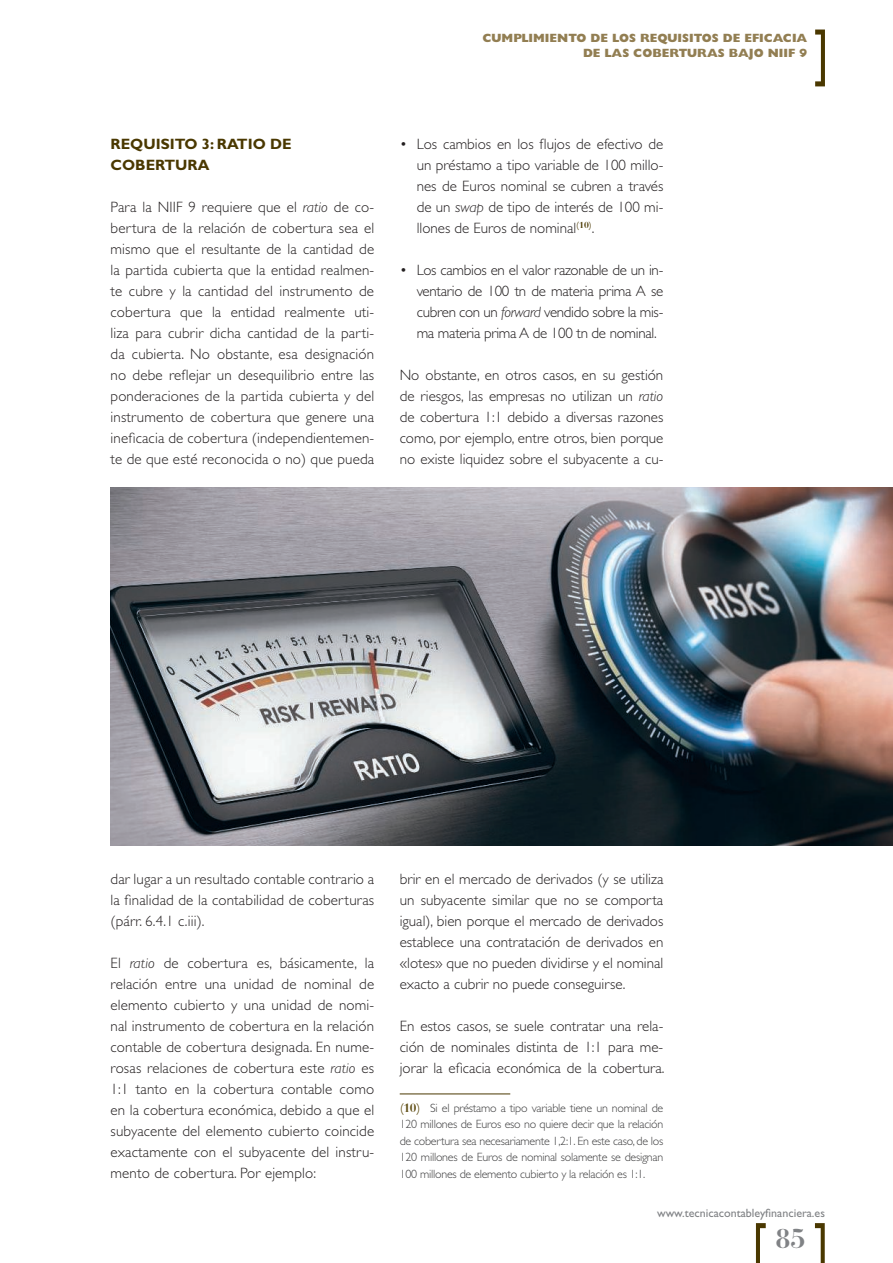
<style>
.page{position:relative;width:893px;height:1263px;background:#fff}
.page>*{position:absolute;margin:0;border:0;box-sizing:border-box;transform-origin:0 0}
.t1{font:700 27px "Bauer Bodoni Std";color:#808285}
.t2{font:300 15px/21px "Gill Sans Std";color:#231f20;text-align:justify}
.t3{font:700 15px/21px "Gill Sans Std";color:#4a3800}
.t4{font:300 12px/16.5px "Gill Sans Std";letter-spacing:-.02em;color:#3e3e3f;text-align:justify}
.t5{font:800 12px/15px "Gill Sans Std";color:#927e52;text-align:right}
.t6{font:12px "Gill Sans Std";color:#808285}
.s1{font-style:italic}
.s2{font-family:"Bauer Bodoni Std";font-weight:700;color:#5e4c12}
</style>
<div class="page">
<svg style="left:815px;top:30px;width:10px;height:56px"></svg>
<svg style="left:756px;top:1223px;width:10px;height:40px"></svg>
<svg style="left:815px;top:1223px;width:10px;height:40px"></svg>
<hr style="left:400px;top:1093px;width:110px;height:1px;background:#4a3800">
<img style="left:111px;top:488px;width:782px;height:357px">
<p class="t5" style="left:482px;top:31px;width:326px">CUMPLIMIENTO DE LOS REQUISITOS DE EFICACIA<br>DE LAS COBERTURAS BAJO NIIF 9</p>
<p class="t3" style="left:111px;top:133px;width:183px">REQUISITO 3: RATIO DE<br>COBERTURA</p>
<p class="t2" style="left:111px;top:196px;width:265px">Para la NIIF 9 requiere que el <span class="s1">ratio</span> de co&shy;bertura de la relación de cobertura sea el mismo que el resultante de la cantidad de la partida cubierta que la entidad realmen&shy;te cubre y la cantidad del instrumento de cobertura que la entidad realmente uti&shy;liza para cubrir dicha cantidad de la parti&shy;da cubierta. No obstante, esa designación no debe reflejar un desequilibrio entre las ponderaciones de la partida cubierta y del instrumento de cobertura que genere una ineficacia de cobertura (independientemen&shy;te de que esté reconocida o no) que pueda</p>
<p class="t2" style="left:417px;top:133px;width:248px;text-indent:-17px">• Los cambios en los flujos de efectivo de un préstamo a tipo variable de 100 millo&shy;nes de Euros nominal se cubren a través de un <span class="s1">swap</span> de tipo de interés de 100 mi&shy;llones de Euros de nominal<sup>(10)</sup>.</p>
<p class="t2" style="left:417px;top:259px;width:248px;text-indent:-17px">• Los cambios en el valor razonable de un in&shy;ventario de 100 tn de materia prima A se cubren con un <span class="s1">forward</span> vendido sobre la mis&shy;ma materia prima A de 100 tn de nominal.</p>
<p class="t2" style="left:400px;top:364px;width:265px">No obstante, en otros casos, en su gestión de riesgos, las empresas no utilizan un <span class="s1">ratio </span>de cobertura 1:1 debido a diversas razones como, por ejemplo, entre otros, bien porque no existe liquidez sobre el subyacente a cu-</p>
<p class="t2" style="left:111px;top:868px;width:265px">dar lugar a un resultado contable contrario a la finalidad de la contabilidad de coberturas (párr. 6.4.1 c.iii).</p>
<p class="t2" style="left:111px;top:952px;width:265px">El <span class="s1">ratio</span> de cobertura es, básicamente, la relación entre una unidad de nominal de elemento cubierto y una unidad de nomi&shy;nal instrumento de cobertura en la relación contable de cobertura designada. En nume&shy;rosas relaciones de cobertura este <span class="s1">ratio</span> es 1:1 tanto en la cobertura contable como en la cobertura económica, debido a que el subyacente del elemento cubierto coincide exactamente con el subyacente del instru&shy;mento de cobertura. Por ejemplo:</p>
<p class="t2" style="left:400px;top:868px;width:265px">brir en el mercado de derivados (y se utiliza un subyacente similar que no se comporta igual), bien porque el mercado de derivados establece una contratación de derivados en «lotes» que no pueden dividirse y el nominal exacto a cubrir no puede conseguirse.</p>
<p class="t2" style="left:400px;top:1015px;width:266px">En estos casos, se suele contratar una rela&shy;ción de nominales distinta de 1:1 para me&shy;jorar la eficacia económica de la cobertura.</p>
<p class="t4" style="left:400px;top:1100px;width:265px"><span class="s2">(10)</span> Si el préstamo a tipo variable tiene un nominal de 120 millones de Euros eso no quiere decir que la relación de cobertura sea necesariamente 1,2:1. En este caso, de los 120 millones de Euros de nominal solamente se designan 100 millones de elemento cubierto y la relación es 1:1.</p>
<p class="t6" style="left:657px;top:1206px;width:169px">www.tecnicacontableyfinanciera.es</p>
<h1 class="t1" style="left:775px;top:1222px;width:32px">85</h1>
</div>
